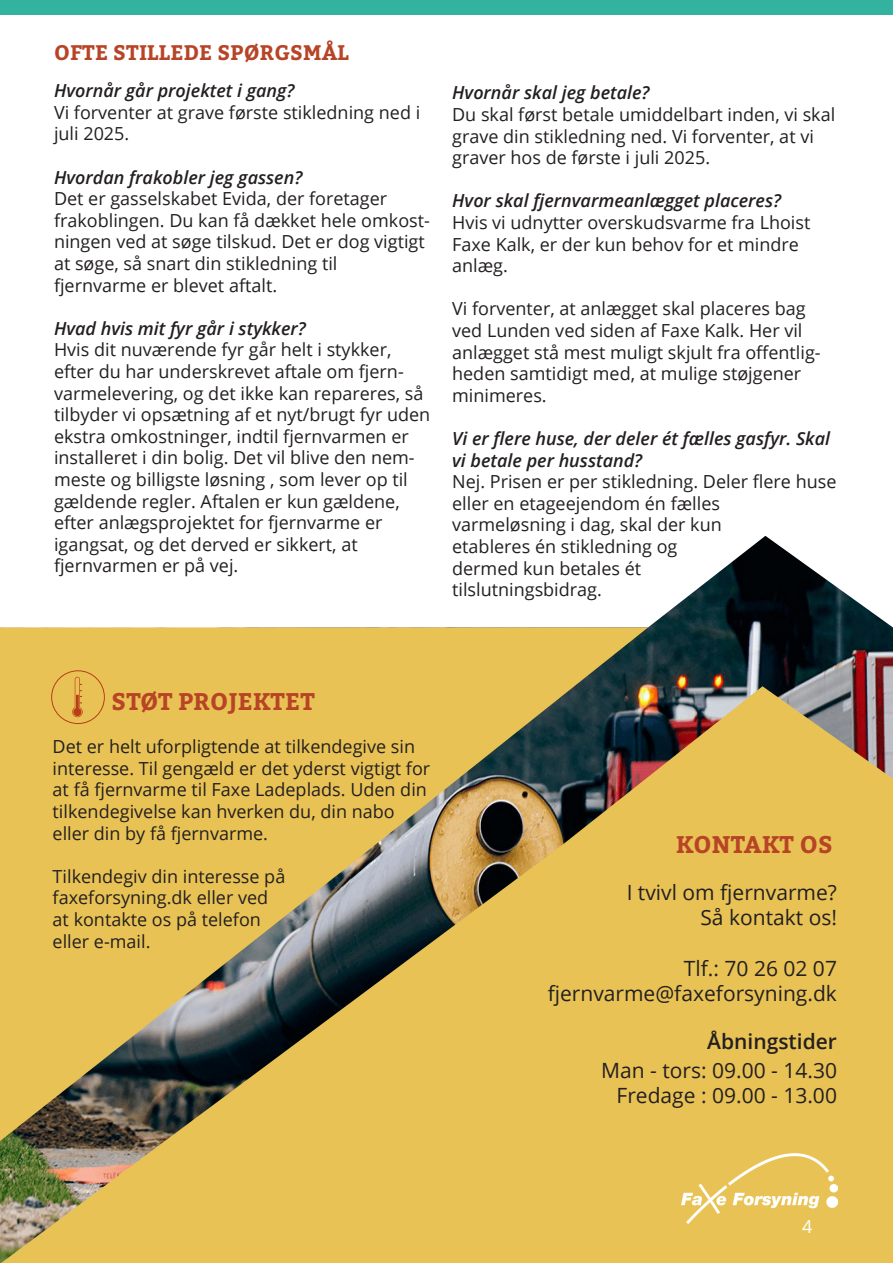
<style>
.page{position:relative;width:893px;height:1263px;background:#fff}
.page>*{position:absolute;margin:0;border:0;box-sizing:border-box;transform-origin:0 0}
.t1{font:700 24px "Bitter";letter-spacing:.01em;color:#b74426}
.t2{font:21px/25.2px "Open Sans";color:#231f20;text-align:right}
.t3{font:700 21px "Bitter";letter-spacing:.01em;color:#b74426}
.t4{font:600 21px "Open Sans";color:#231f20}
.t5{font:18px/21.6px "Open Sans";color:#231f20}
.t6{font:italic 600 18px/21.6px "Open Sans";color:#231f20}
.t7{font:18px "Open Sans";color:#fff}
</style>
<div class="page">
<img style="left:0;top:536px;width:893px;height:727px">
<svg style="left:1px;top:686px;width:892px;height:577px;background:#ddba55"></svg>
<svg style="left:0;top:627px;width:648px;height:514px;background:#c4a853"></svg>
<img style="left:681px;top:1154px;width:157px;height:69px">
<div style="left:51px;top:670px;width:54px;height:54px;border:1px solid #b93d18;border-radius:50%"></div>
<svg style="left:72px;top:677px;width:11px;height:40px"></svg>
<div style="left:0;top:0;width:893px;height:15px;background:#33b39f"></div>
<p class="t3" style="left:54px;top:39px;width:296px">OFTE STILLEDE SPØRGSMÅL</p>
<p class="t6" style="left:54px;top:80px;width:242px">Hvornår går projektet i gang?</p>
<p class="t5" style="left:54px;top:101px;width:368px">Vi forventer at grave første stikledning ned i juli 2025.</p>
<p class="t6" style="left:54px;top:166px;width:250px">Hvordan frakobler jeg gassen?</p>
<p class="t5" style="left:54px;top:187px;width:377px">Det er gasselskabet Evida, der foretager frakoblingen. Du kan få dækket hele omkost&shy;ningen ved at søge tilskud. Det er dog vigtigt at søge, så snart din stikledning til fjernvarme er blevet aftalt.</p>
<p class="t6" style="left:54px;top:317px;width:253px">Hvad hvis mit fyr går i stykker?</p>
<p class="t5" style="left:54px;top:339px;width:378px">Hvis dit nuværende fyr går helt i stykker, efter du har underskrevet aftale om fjern&shy;varmelevering, og det ikke kan repareres, så tilbyder vi opsætning af et nyt/brugt fyr uden ekstra omkostninger, indtil fjernvarmen er installeret i din bolig. Det vil blive den nem&shy;meste og billigste løsning , som lever op til gældende regler. Aftalen er kun gældene, efter anlægsprojektet for fjernvarme er igangsat, og det derved er sikkert, at fjernvarmen er på vej.</p>
<p class="t6" style="left:452px;top:82px;width:199px">Hvornår skal jeg betale?</p>
<p class="t5" style="left:452px;top:103px;width:385px">Du skal først betale umiddelbart inden, vi skal grave din stikledning ned. Vi forventer, at vi graver hos de første i juli 2025.</p>
<p class="t6" style="left:452px;top:190px;width:330px">Hvor skal fjernvarmeanlægget placeres?</p>
<p class="t5" style="left:452px;top:211px;width:360px">Hvis vi udnytter overskudsvarme fra Lhoist<br>Faxe Kalk, er der kun behov for et mindre anlæg.</p>
<p class="t5" style="left:452px;top:298px;width:370px">Vi forventer, at anlægget skal placeres bag ved Lunden ved siden af Faxe Kalk. Her vil anlægget stå mest muligt skjult fra offentlig&shy;heden samtidigt med, at mulige støjgener minimeres.</p>
<p class="t6" style="left:452px;top:427px;width:380px">Vi er flere huse, der deler ét fælles gasfyr. Skal vi betale per husstand?</p>
<p class="t5" style="left:452px;top:470px;width:386px">Nej. Prisen er per stikledning. Deler flere huse eller en etageejendom én fælles varmeløsning i dag, skal der kun<br>etableres én stikledning og<br>dermed kun betales ét<br>tilslutningsbidrag.</p>
<p class="t1" style="left:112px;top:685px;width:205px">STØT PROJEKTET</p>
<p class="t5" style="left:53px;top:735px;width:379px">Det er helt uforpligtende at tilkendegive sin interesse. Til gengæld er det yderst vigtigt for at få fjernvarme til Faxe Ladeplads. Uden din tilkendegivelse kan hverken du, din nabo eller din by få fjernvarme.</p>
<p class="t5" style="left:53px;top:865px;width:234px">Tilkendegiv din interesse på faxeforsyning.dk eller ved at kontakte os på telefon eller e-mail.</p>
<p class="t1" style="left:676px;top:829px;width:158px">KONTAKT OS</p>
<p class="t2" style="left:627px;top:879px;width:212px">I tvivl om fjernvarme?<br>Så kontakt os!</p>
<p class="t2" style="left:684px;top:955px;width:155px">Tlf.: 70 26 02 07</p>
<p class="t2" style="left:548px;top:980px;width:291px">fjernvarme@faxeforsyning.dk</p>
<p class="t4" style="left:707px;top:1026px;width:131px">Åbningstider</p>
<p class="t2" style="left:601px;top:1057px;width:237px">Man - tors: 09.00 - 14.30</p>
<p class="t2" style="left:616px;top:1083px;width:222px">Fredage : 09.00 - 13.00</p>
<p class="t7" style="left:802px;top:1214px;width:12px">4</p>
</div>
